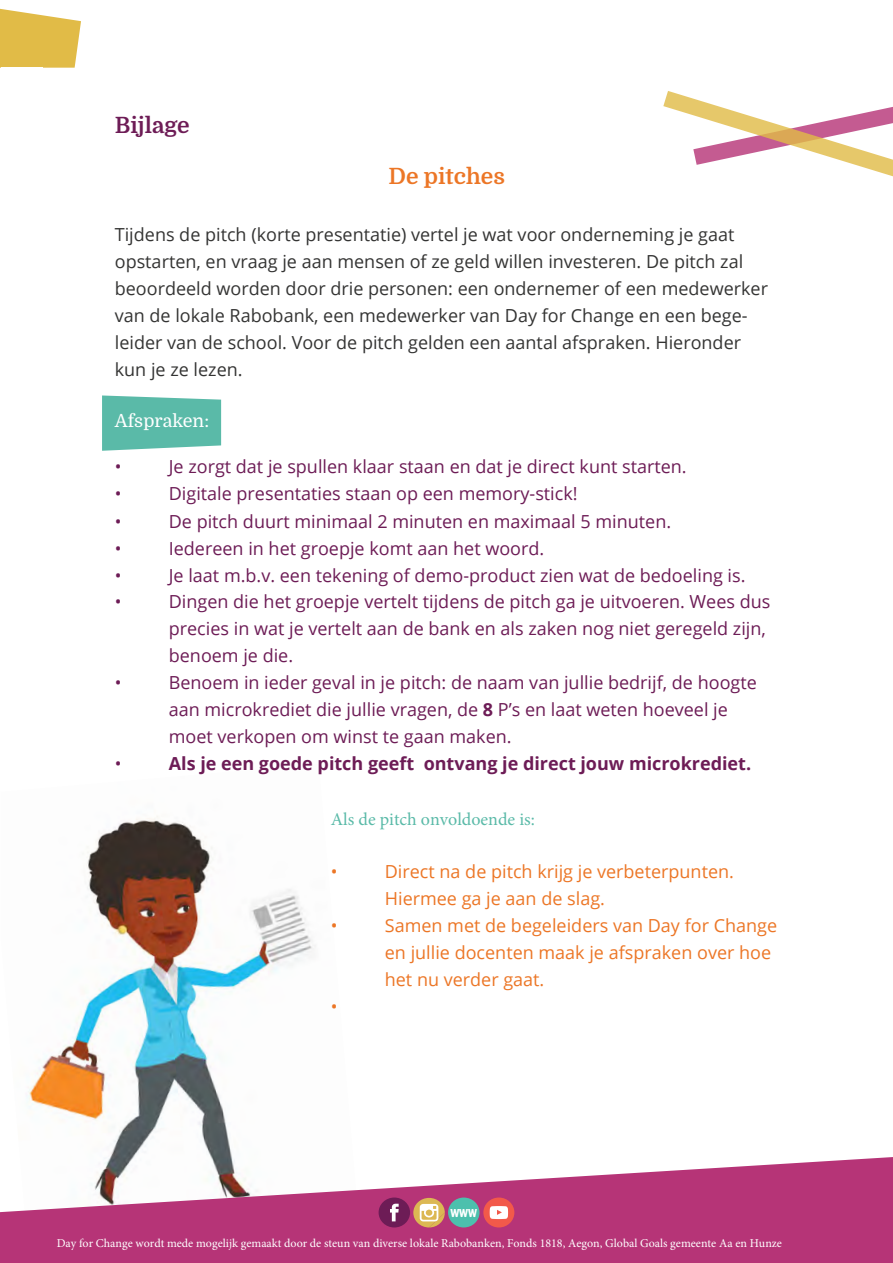
<style>
.page{position:relative;width:893px;height:1263px;background:#fff}
.page>*{position:absolute;margin:0;border:0;box-sizing:border-box;transform-origin:0 0}
.t1{font:700 22.5px "Domine";color:#ec7626}
.t2{font:700 22.5px "Domine";color:#6d1c56}
.t3{font:18px/27px "Open Sans";color:#6d1c56}
.t4{font:18px/27px "Open Sans";color:#343433}
.t5{font:18px/27px "Open Sans";color:#ec7626}
.t6{font:700 18px "Open Sans";color:#6d1c56}
.t7{font:18px "Minion Pro";color:#5abaa8}
.t8{font:18px "Domine";color:#fff}
.t9{font:12px "Minion Pro";color:#fff}
.t10{font:11.1px "Aller Display";color:#fff;scale:.9 1}
.s1{font-weight:700}
</style>
<div class="page">
<svg style="left:0;top:8px;width:81px;height:60px;background:#e5c564"></svg>
<svg style="left:102px;top:395px;width:119px;height:56px;background:#6ac0b0"></svg>
<img style="left:27px;top:816px;width:289px;height:341px">
<svg style="left:0;top:1157px;width:893px;height:104px;fill:#b63477"></svg>
<div style="left:1px;top:1233px;width:892px;height:30px;background:#b63477"></div>
<div style="left:379px;top:1197px;width:31px;height:30px;background:#6d1c56;border-radius:50%"></div>
<svg style="left:390px;top:1204px;width:9px;height:17px"></svg>
<svg style="left:413px;top:1198px;width:32px;height:29px"></svg>
<div style="left:448px;top:1197px;width:31px;height:30px;background:#4cc0ad;border-radius:50%"></div>
<div style="left:483px;top:1197px;width:31px;height:30px;background:#f2594a;border-radius:50%"></div>
<svg style="left:490px;top:1206px;width:18px;height:13px"></svg>
<svg style="left:663px;top:91px;width:230px;height:86px"></svg>
<p class="t2" style="left:115px;top:113px;width:77px">Bijlage</p>
<p class="t1" style="left:388px;top:164px;width:118px">De pitches</p>
<p class="t4" style="left:115px;top:220px;width:655px">Tijdens de pitch (korte presentatie) vertel je wat voor onderneming je gaat opstarten, en vraag je aan mensen of ze geld willen investeren. De pitch zal beoordeeld worden door drie personen: een ondernemer of een medewerker van de lokale Rabobank, een medewerker van Day for Change en een bege&shy;leider van de school. Voor de pitch gelden een aantal afspraken. Hieronder kun je ze lezen.</p>
<p class="t8" style="left:115px;top:411px;width:96px">Afspraken:</p>
<p class="t3" style="left:115px;top:453px;width:8px">•</p>
<p class="t3" style="left:169px;top:453px;width:519px">Je zorgt dat je spullen klaar staan en dat je direct kunt starten.</p>
<p class="t3" style="left:115px;top:480px;width:8px">•</p>
<p class="t3" style="left:169px;top:480px;width:410px">Digitale presentaties staan op een memory-stick!</p>
<p class="t3" style="left:115px;top:507px;width:8px">•</p>
<p class="t3" style="left:169px;top:507px;width:504px">De pitch duurt minimaal 2 minuten en maximaal 5 minuten.</p>
<p class="t3" style="left:115px;top:534px;width:8px">•</p>
<p class="t3" style="left:169px;top:534px;width:377px">Iedereen in het groepje komt aan het woord.</p>
<p class="t3" style="left:115px;top:561px;width:8px">•</p>
<p class="t3" style="left:169px;top:561px;width:578px">Je laat m.b.v. een tekening of demo-product zien wat de bedoeling is.</p>
<p class="t3" style="left:115px;top:588px;width:8px">•</p>
<p class="t3" style="left:169px;top:588px;width:603px">Dingen die het groepje vertelt tijdens de pitch ga je uitvoeren. Wees dus precies in wat je vertelt aan de bank en als zaken nog niet geregeld zijn, benoem je die.</p>
<p class="t3" style="left:115px;top:669px;width:8px">•</p>
<p class="t3" style="left:169px;top:669px;width:590px">Benoem in ieder geval in je pitch: de naam van jullie bedrijf, de hoogte aan microkrediet die jullie vragen, de <span class="s1">8</span> P’s en laat weten hoeveel je moet verkopen om winst te gaan maken.</p>
<p class="t3" style="left:115px;top:750px;width:8px">•</p>
<p class="t6" style="left:169px;top:751px;width:584px">Als je een goede pitch geeft ontvang je direct jouw microkrediet.</p>
<p class="t7" style="left:331px;top:807px;width:206px">Als de pitch onvoldoende is:</p>
<p class="t5" style="left:331px;top:858px;width:8px">•</p>
<p class="t5" style="left:385px;top:858px;width:351px">Direct na de pitch krijg je verbeterpunten.<br>Hiermee ga je aan de slag.</p>
<p class="t5" style="left:331px;top:912px;width:8px">•</p>
<p class="t5" style="left:385px;top:912px;width:394px">Samen met de begeleiders van Day for Change en jullie docenten maak je afspraken over hoe het nu verder gaat.</p>
<p class="t5" style="left:331px;top:993px;width:8px">•</p>
<p class="t10" style="left:450px;top:1206px;width:31px">WWW</p>
<p class="t9" style="left:57px;top:1235px;width:727px">Day for Change wordt mede mogelijk gemaakt door de steun van diverse lokale Rabobanken, Fonds 1818, Aegon, Global Goals gemeente Aa en Hunze</p>
</div>
